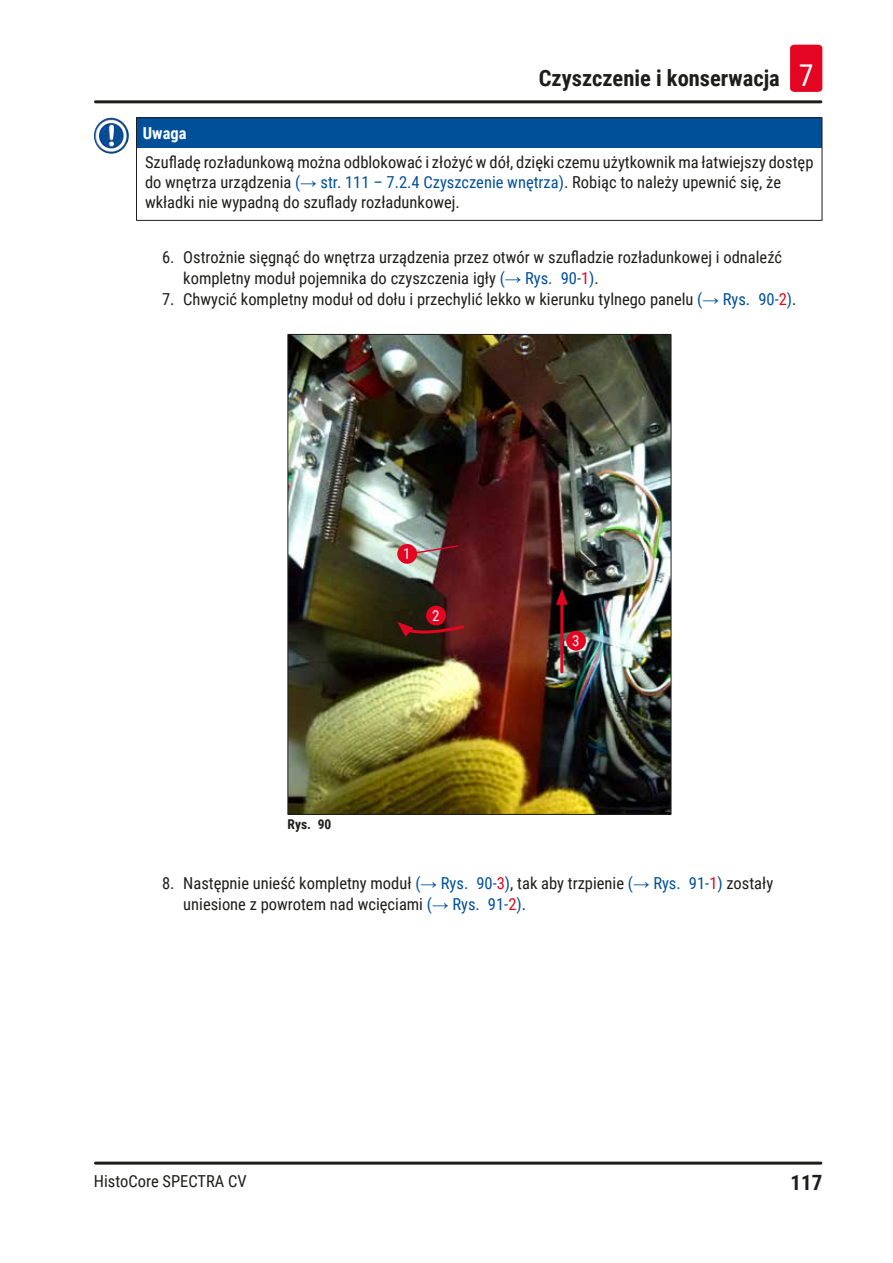
<style>
.page{position:relative;width:893px;height:1263px;background:#fff}
.page>*{position:absolute;margin:0;border:0;box-sizing:border-box;transform-origin:0 0}
.t1{font:700 22.5px "Roboto Condensed";color:#1d1d1b}
.t2{font:700 21px "Roboto Condensed";color:#1d1d1b}
.Source_of_danger{font:16.5px/19.8px "Roboto Condensed";color:#1d1d1b}
.Signalword__no_use_a{font:700 16.5px "Roboto Condensed";color:#fff}
.t3{font:15px "Roboto Condensed";color:#fff}
.t4{font:700 13.5px "Roboto Condensed";color:#1d1d1b}
.s1{font-weight:400;font-size:30px;color:#fff}
.s2{color:#005099}
.s3{font-family:"Arial";color:#005099}
.s4{color:#e40522}
</style>
<div class="page">
<hr style="left:95px;top:100px;width:726px;height:3px;background:#1d1d1b">
<hr style="left:95px;top:1161px;width:726px;height:3px;background:#1d1d1b">
<div style="left:790px;top:45px;width:32px;height:47px;background:#e40522;border-radius:4px"></div>
<div style="left:136px;top:118px;width:686px;height:30px;background:#005099"></div>
<hr style="left:136px;top:118px;width:1px;height:30px;background:#1d1d1b">
<hr style="left:136px;top:148px;width:1px;height:72px;background:#1d1d1b">
<hr style="left:822px;top:148px;width:1px;height:72px;background:#1d1d1b">
<hr style="left:136px;top:220px;width:686px;height:1px;background:#1d1d1b">
<hr style="left:136px;top:117px;width:686px;height:1px;background:#1d1d1b">
<hr style="left:822px;top:118px;width:1px;height:30px;background:#1d1d1b">
<img style="left:94px;top:118px;width:26px;height:36px">
<img style="left:289px;top:336px;width:380px;height:477px">
<div style="left:397px;top:544px;width:20px;height:20px;background:#e40522;border-radius:50%"></div>
<svg style="left:415px;top:544px;width:44px;height:10px"></svg>
<svg style="left:397px;top:622px;width:69px;height:15px"></svg>
<hr style="left:560px;top:599px;width:3px;height:73px;background:#e40522">
<svg style="left:556px;top:589px;width:12px;height:16px"></svg>
<div style="left:426px;top:606px;width:20px;height:19px;background:#e40522;border-radius:50%"></div>
<div style="left:566px;top:631px;width:20px;height:20px;background:#e40522;border-radius:50%"></div>
<h1 class="t1" style="left:539px;top:63px;width:276px">Czyszczenie i konserwacja <span class="s1">7</span></h1>
<p class="Signalword__no_use_a" style="left:143px;top:122px;width:45px">Uwaga</p>
<p class="Source_of_danger" style="left:145px;top:152px;width:670px">Szufladę rozładunkową można odblokować i złożyć w dół, dzięki czemu użytkownik ma łatwiejszy dostęp do wnętrza urządzenia <span class="s2">(</span><span class="s3">→</span> <span class="s2">str. 111 – 7.2.4 Czyszczenie wnętrza)</span>. Robiąc to należy upewnić się, że wkładki nie wypadną do szuflady rozładunkowej.</p>
<p class="Source_of_danger" style="left:183px;top:246px;width:600px;line-height:20.9px;text-indent:-21px">6. Ostrożnie sięgnąć do wnętrza urządzenia przez otwór w szufladzie rozładunkowej i odnaleźć kompletny moduł pojemnika do czyszczenia igły <span class="s2">(</span><span class="s3">→</span> <span class="s2">Rys. 90‑</span><span class="s4">1</span><span class="s2">)</span>.</p>
<p class="Source_of_danger" style="left:162px;top:289px;width:636px">7. Chwycić kompletny moduł od dołu i przechylić lekko w kierunku tylnego panelu <span class="s2">(</span><span class="s3">→</span> <span class="s2">Rys. 90‑</span><span class="s4">2</span><span class="s2">)</span>.</p>
<p class="t3" style="left:403px;top:543px;width:9px">1</p>
<p class="t3" style="left:432px;top:605px;width:9px">2</p>
<p class="t4" style="left:288px;top:814px;width:45px">Rys. 90</p>
<p class="t3" style="left:572px;top:630px;width:9px">3</p>
<p class="Source_of_danger" style="left:183px;top:872px;width:591px;line-height:20.9px;text-indent:-21px">8. Następnie unieść kompletny moduł <span class="s2">(</span><span class="s3">→</span> <span class="s2">Rys. 90‑</span><span class="s4">3</span><span class="s2">)</span>, tak aby trzpienie <span class="s2">(</span><span class="s3">→</span> <span class="s2">Rys. 91‑</span><span class="s4">1</span><span class="s2">)</span> zostały uniesione z powrotem nad wcięciami <span class="s2">(</span><span class="s3">→</span> <span class="s2">Rys. 91‑</span><span class="s4">2</span><span class="s2">)</span>.</p>
<p class="Source_of_danger" style="left:94px;top:1170px;width:154px">HistoCore SPECTRA CV</p>
<p class="t2" style="left:790px;top:1168px;width:33px">117</p>
</div>
